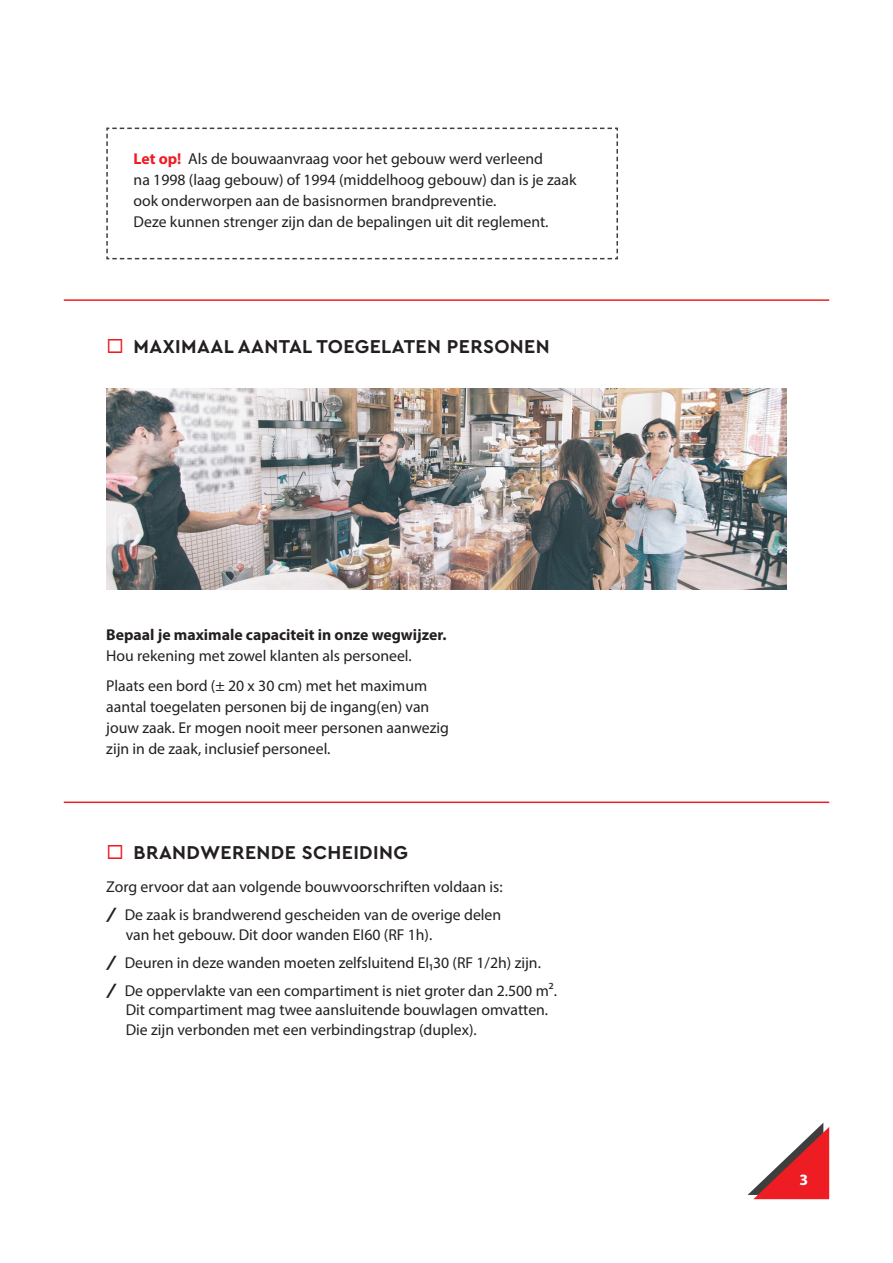
<style>
.page{position:relative;width:893px;height:1263px;background:#fff}
.page>*{position:absolute;margin:0;border:0;box-sizing:border-box;transform-origin:0 0}
.t1{font:700 19.5px "Cera PRO";letter-spacing:.02em;color:#231f20}
.t2{font:15.75px/21px "Myriad Pro";color:#231f20}
.Basis_bold{font:700 15.75px/21px "Myriad Pro";color:#231f20}
.t3{font:700 15.75px "Myriad Pro";color:#fff}
.s1{font-weight:700;color:#ee1d23}
.s2{font-weight:400}
.s3{font-family:"Cera PRO";font-weight:700}
</style>
<div class="page">
<svg style="left:747px;top:1123px;width:82px;height:76px"></svg>
<img style="left:106px;top:388px;width:681px;height:201px">
<hr style="left:64px;top:801px;width:765px;height:2px;background:#ee1d23">
<hr style="left:64px;top:299px;width:765px;height:2px;background:#ee1d23">
<svg style="left:106px;top:127px;width:512px;height:133px"></svg>
<p class="t2" style="left:134px;top:148px;width:444px"><span class="s1">Let op!</span> Als de bouwaanvraag voor het gebouw werd verleend<br>na 1998 (laag gebouw) of 1994 (middelhoog gebouw) dan is je zaak ook onderworpen aan de basisnormen brandpreventie.<br>Deze kunnen strenger zijn dan de bepalingen uit dit reglement.</p>
<p class="t1" style="left:134px;top:333px;width:418px">MAXIMAAL AANTAL TOEGELATEN PERSONEN</p>
<p class="Basis_bold" style="left:106px;top:624px;width:342px">Bepaal je maximale capaciteit in onze wegwijzer.<br><span class="s2">Hou rekening met zowel klanten als personeel.</span></p>
<p class="t2" style="left:106px;top:675px;width:344px">Plaats een bord (± 20 x 30 cm) met het maximum aantal toegelaten personen bij de ingang(en) van jouw zaak. Er mogen nooit meer personen aanwezig zijn in de zaak, inclusief personeel.</p>
<p class="t1" style="left:134px;top:839px;width:276px">BRANDWERENDE SCHEIDING</p>
<p class="t2" style="left:106px;top:876px;width:398px">Zorg ervoor dat aan volgende bouwvoorschriften voldaan is:</p>
<p class="t2" style="left:126px;top:905px;width:377px;line-height:19.5px;text-indent:-19px"><span class="s3">/</span> De zaak is brandwerend gescheiden van de overige delen van het gebouw. Dit door wanden EI60 (RF 1h).</p>
<p class="t2" style="left:106px;top:952px;width:436px"><span class="s3">/</span> Deuren in deze wanden moeten zelfsluitend EI₁30 (RF 1/2h) zijn.</p>
<p class="t2" style="left:126px;top:981px;width:433px;line-height:19.5px;text-indent:-19px"><span class="s3">/</span> De oppervlakte van een compartiment is niet groter dan 2.500 m².<br>Dit compartiment mag twee aansluitende bouwlagen omvatten.<br>Die zijn verbonden met een verbindingstrap (duplex).</p>
<p class="t3" style="left:799px;top:1169px;width:10px">3</p>
</div>
